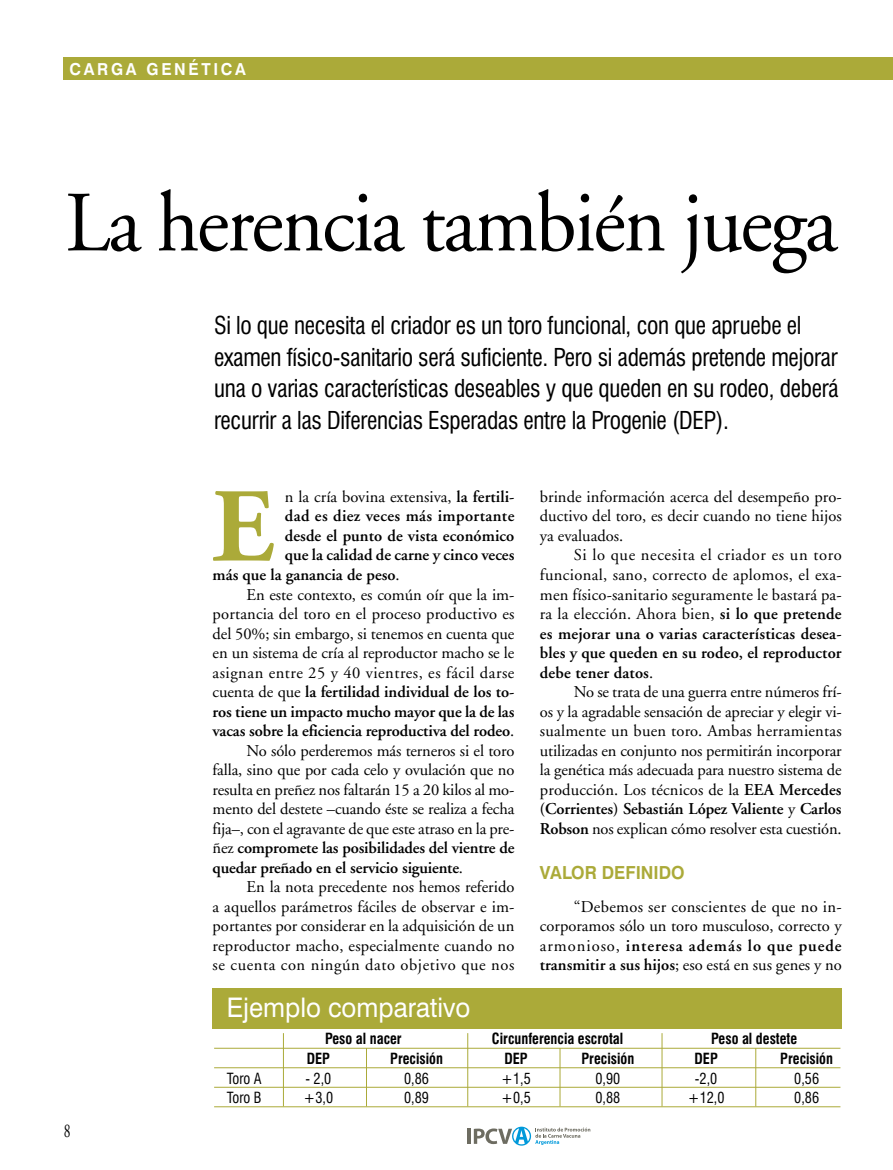
<style>
.page{position:relative;width:893px;height:1170px;background:#fff}
.page>*{position:absolute;margin:0;border:0;box-sizing:border-box;transform-origin:0 0}
.t1{font:700 104.7px "Adobe Garamond";color:#abaa39}
.t2{font:85.5px "Adobe Garamond";letter-spacing:-.025em;color:#000;scale:.95 1}
.t3{font:27px "Swiss 721 BT";color:#fff;scale:.95 1}
.t4{font:condensed 24px/31.5px "Swiss 721 BT";letter-spacing:-.015em;color:#000}
.t5{font:19.5px "Adobe Garamond";color:#000;scale:.7 1}
.t6{font:700 18px "Swiss 721 BT";color:#abaa39;scale:.95 1}
.t7{font:16.5px/19.5px "Adobe Garamond";color:#000;text-align:justify}
.t8{font:600 16.5px "Adobe Garamond";letter-spacing:-.005em;color:#000}
.t9{font:16.5px "Adobe Garamond";letter-spacing:.03em;color:#000}
.t10{font:16.5px "Adobe Garamond";letter-spacing:.035em;color:#000}
.t11{font:600 16.5px "Adobe Garamond";letter-spacing:.025em;color:#000}
.t12{font:700 16.5px "Swiss 721 BT";letter-spacing:.17em;color:#fff;scale:.95 1}
.t13{font:700 condensed 15px "Swiss 721 BT";color:#000;scale:.95 1}
.t14{font:condensed 15px "Swiss 721 BT";color:#000;scale:.95 1}
.s1{font-weight:600}
.s2{font-weight:400}
</style>
<div class="page">
<div style="left:64px;top:57px;width:829px;height:23px;background:#abaa39"></div>
<hr style="left:468px;top:1128px;width:3px;height:15px;background:#6d6c61">
<svg style="left:474px;top:1126px;width:116px;height:19px"></svg>
<div style="left:213px;top:987px;width:629px;height:41px;background:#abaa39"></div>
<hr style="left:214px;top:1047px;width:626px;height:1px;background:#abaa39">
<hr style="left:214px;top:1067px;width:626px;height:1px;background:#abaa39">
<hr style="left:214px;top:1086px;width:626px;height:1px;background:#abaa39">
<hr style="left:214px;top:1106px;width:626px;height:1px;background:#abaa39">
<hr style="left:283px;top:1033px;width:1px;height:73px;background:#abaa39">
<hr style="left:467px;top:1033px;width:1px;height:73px;background:#abaa39">
<hr style="left:662px;top:1033px;width:1px;height:73px;background:#abaa39">
<hr style="left:755px;top:1048px;width:1px;height:58px;background:#abaa39">
<hr style="left:560px;top:1048px;width:1px;height:58px;background:#abaa39">
<hr style="left:366px;top:1048px;width:1px;height:58px;background:#abaa39">
<p class="t12" style="left:70px;top:63px;width:187px">CARGA GENÉTICA</p>
<h2 class="t2" style="left:65px;top:189px;width:814px">La herencia también juega</h2>
<p class="t4" style="left:214px;top:312px;width:626px">Si lo que necesita el criador es un toro funcional, con que apruebe el examen físico-sanitario será suficiente. Pero si además pretende mejorar una o varias características deseables y que queden en su rodeo, deberá recurrir a las Diferencias Esperadas entre la Progenie (DEP).</p>
<h1 class="t1" style="left:212px;top:485px;width:64px">E</h1>
<p class="t7" style="left:285px;top:488px;width:231px">n la cría bovina extensiva, <span class="s1">la fertili-</span></p>
<p class="t11" style="left:285px;top:509px;width:231px">dad es diez veces más importante</p>
<p class="t8" style="left:285px;top:529px;width:231px">desde el punto de vista económico</p>
<p class="t8" style="left:285px;top:548px;width:231px">que la calidad de carne y cinco veces</p>
<p class="t8" style="left:213px;top:568px;width:189px">más que la ganancia de peso<span class="s2">.</span></p>
<p class="t7" style="left:247px;top:586px;width:269px">En este contexto, es común oír que la im-</p>
<p class="t7" style="left:213px;top:605px;width:303px">portancia del toro en el proceso productivo es</p>
<p class="t7" style="left:213px;top:625px;width:303px">del 50%; sin embargo, si tenemos en cuenta que</p>
<p class="t7" style="left:213px;top:644px;width:303px">en un sistema de cría al reproductor macho se le</p>
<p class="t9" style="left:213px;top:665px;width:303px">asignan entre 25 y 40 vientres, es fácil darse</p>
<p class="t8" style="left:213px;top:685px;width:303px"><span class="s2">cuenta de que</span> la fertilidad individual de los to-</p>
<p class="t8" style="left:213px;top:704px;width:303px">ros tiene un impacto mucho mayor que la de las</p>
<p class="t8" style="left:213px;top:724px;width:303px">vacas sobre la eficiencia reproductiva del rodeo<span class="s2">.</span></p>
<p class="t7" style="left:247px;top:742px;width:269px">No sólo perderemos más terneros si el toro</p>
<p class="t7" style="left:213px;top:761px;width:303px">falla, sino que por cada celo y ovulación que no</p>
<p class="t7" style="left:213px;top:781px;width:303px">resulta en preñez nos faltarán 15 a 20 kilos al mo-</p>
<p class="t7" style="left:213px;top:800px;width:303px">mento del destete –cuando éste se realiza a fecha</p>
<p class="t7" style="left:213px;top:820px;width:303px">fija–, con el agravante de que este atraso en la pre-</p>
<p class="t8" style="left:213px;top:841px;width:303px"><span class="s2">ñez</span> compromete las posibilidades del vientre de</p>
<p class="t8" style="left:213px;top:860px;width:252px">quedar preñado en el servicio siguiente<span class="s2">.</span></p>
<p class="t7" style="left:247px;top:878px;width:269px">En la nota precedente nos hemos referido</p>
<p class="t7" style="left:213px;top:898px;width:303px">a aquellos parámetros fáciles de observar e im-</p>
<p class="t7" style="left:213px;top:917px;width:303px">portantes por considerar en la adquisición de un</p>
<p class="t7" style="left:213px;top:937px;width:303px">reproductor macho, especialmente cuando no</p>
<p class="t10" style="left:213px;top:958px;width:303px">se cuenta con ningún dato objetivo que nos</p>
<p class="t7" style="left:540px;top:488px;width:303px">brinde información acerca del desempeño pro&shy;ductivo del toro, es decir cuando no tiene hijos ya evaluados.</p>
<p class="t7" style="left:540px;top:547px;width:303px;text-indent:34px">Si lo que necesita el criador es un toro funcional, sano, correcto de aplomos, el exa&shy;men físico-sanitario seguramente le bastará pa&shy;ra la elección. Ahora bien, <span class="s1">si lo que pretende es mejorar una o varias características desea&shy;bles y que queden en su rodeo, el reproductor debe tener datos</span>.</p>
<p class="t7" style="left:540px;top:683px;width:303px;text-indent:34px">No se trata de una guerra entre números frí&shy;os y la agradable sensación de apreciar y elegir vi&shy;sualmente un buen toro. Ambas herramientas utilizadas en conjunto nos permitirán incorporar la genética más adecuada para nuestro sistema de producción. Los técnicos de la <span class="s1">EEA Mercedes (Corrientes) Sebastián López Valiente</span> y <span class="s1">Carlos Robson</span> nos explican cómo resolver esta cuestión.</p>
<p class="t6" style="left:540px;top:865px;width:154px">VALOR DEFINIDO</p>
<p class="t7" style="left:540px;top:898px;width:303px;text-indent:34px">“Debemos ser conscientes de que no in&shy;corporamos sólo un toro musculoso, correcto y armonioso, <span class="s1">interesa además lo que puede transmitir a sus hijos</span>; eso está en sus genes y no</p>
<p class="t5" style="left:64px;top:1123px;width:11px">8</p>
<h3 class="t3" style="left:227px;top:997px;width:258px">Ejemplo comparativo</h3>
<p class="t13" style="left:325px;top:1033px;width:82px">Peso al nacer</p>
<p class="t13" style="left:492px;top:1033px;width:140px">Circunferencia escrotal</p>
<p class="t13" style="left:711px;top:1033px;width:92px">Peso al destete</p>
<p class="t13" style="left:307px;top:1052px;width:26px">DEP</p>
<p class="t13" style="left:390px;top:1052px;width:57px">Precisión</p>
<p class="t13" style="left:504px;top:1052px;width:26px">DEP</p>
<p class="t13" style="left:581px;top:1052px;width:57px">Precisión</p>
<p class="t13" style="left:695px;top:1052px;width:26px">DEP</p>
<p class="t13" style="left:780px;top:1052px;width:57px">Precisión</p>
<p class="t14" style="left:227px;top:1072px;width:38px">Toro A</p>
<p class="t14" style="left:305px;top:1072px;width:29px">- 2,0</p>
<p class="t14" style="left:404px;top:1072px;width:28px">0,86</p>
<p class="t14" style="left:501px;top:1072px;width:33px">+1,5</p>
<p class="t14" style="left:595px;top:1072px;width:28px">0,90</p>
<p class="t14" style="left:695px;top:1072px;width:25px">-2,0</p>
<p class="t14" style="left:794px;top:1072px;width:28px">0,56</p>
<p class="t14" style="left:227px;top:1091px;width:38px">Toro B</p>
<p class="t14" style="left:304px;top:1091px;width:33px">+3,0</p>
<p class="t14" style="left:404px;top:1091px;width:28px">0,89</p>
<p class="t14" style="left:501px;top:1091px;width:33px">+0,5</p>
<p class="t14" style="left:595px;top:1091px;width:28px">0,88</p>
<p class="t14" style="left:688px;top:1091px;width:40px">+12,0</p>
<p class="t14" style="left:794px;top:1091px;width:28px">0,86</p>
</div>
